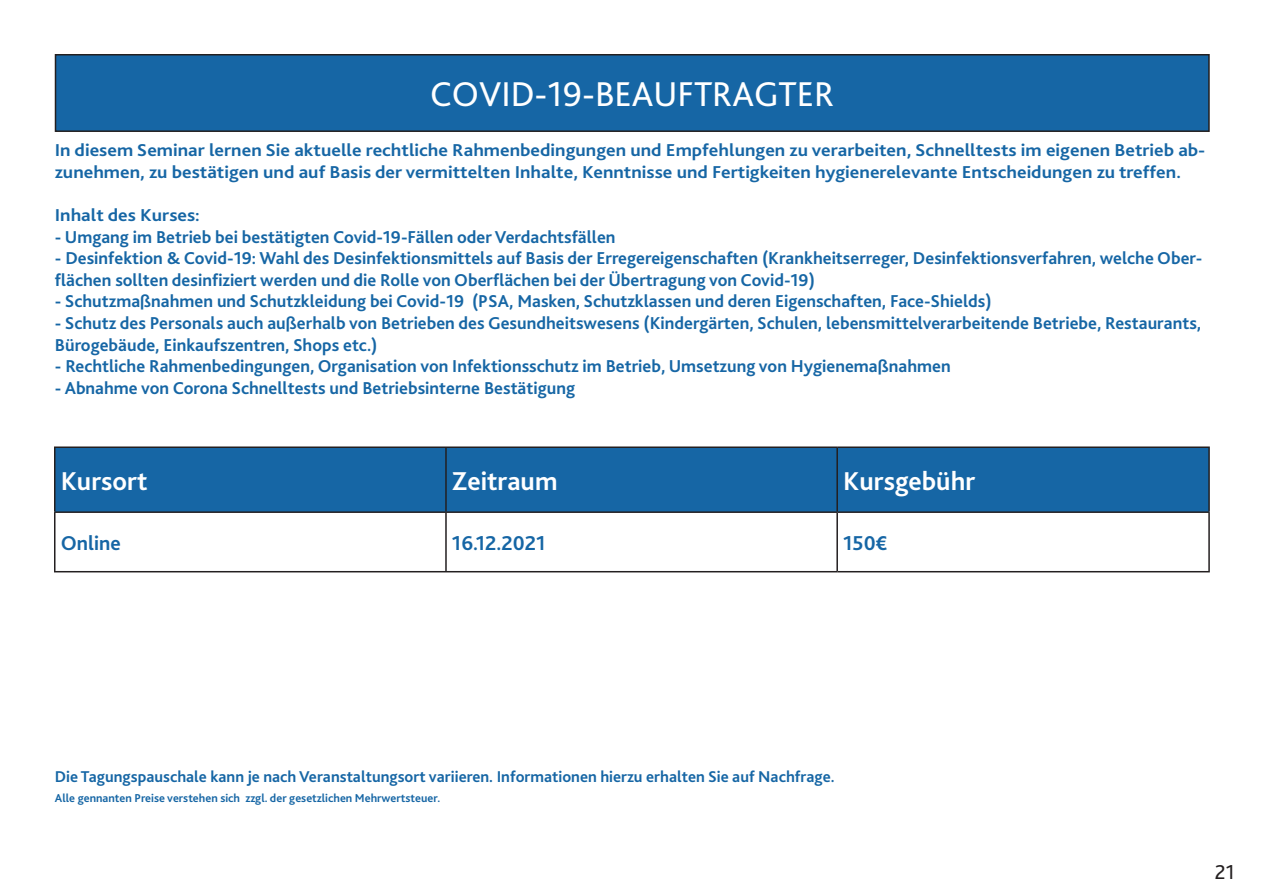
<style>
.page{position:relative;width:1263px;height:893px;background:#fff}
.page>*{position:absolute;margin:0;border:0;box-sizing:border-box;transform-origin:0 0}
.t1{font:36px "Bliss Pro";color:#fff}
.t2{font:700 27px "Bliss 2";color:#fff}
.t3{font:700 21px "Bliss 2";color:#1666a5}
.t4{font:21px "Bliss Pro";color:#231f20}
.t5{font:700 18px/21.6px "Bliss 2";color:#1666a5}
.t6{font:700 18px/21.6px "Bliss 2";color:#1666a5;scale:1.08 1}
.t7{font:700 16.35px "Bliss 2";color:#1666a5}
.t8{font:700 12px "Bliss 2";color:#1666a5}
</style>
<div class="page">
<div style="left:56px;top:55px;width:1153px;height:76px;background:#1666a5"></div>
<div style="left:55px;top:54px;width:1155px;height:78px;border:2px solid #231f20"></div>
<div style="left:56px;top:448px;width:1152px;height:63px;background:#1666a5"></div>
<hr style="left:54px;top:446px;width:392px;height:2px;background:#231f20">
<hr style="left:54px;top:448px;width:2px;height:63px;background:#231f20">
<hr style="left:446px;top:446px;width:391px;height:2px;background:#231f20">
<hr style="left:445px;top:448px;width:2px;height:63px;background:#231f20">
<hr style="left:837px;top:446px;width:373px;height:2px;background:#231f20">
<hr style="left:836px;top:448px;width:2px;height:63px;background:#231f20">
<hr style="left:1208px;top:448px;width:2px;height:63px;background:#231f20">
<hr style="left:54px;top:511px;width:392px;height:2px;background:#231f20">
<hr style="left:54px;top:513px;width:2px;height:58px;background:#231f20">
<hr style="left:446px;top:511px;width:391px;height:2px;background:#231f20">
<hr style="left:445px;top:513px;width:2px;height:58px;background:#231f20">
<hr style="left:837px;top:511px;width:373px;height:2px;background:#231f20">
<hr style="left:836px;top:513px;width:2px;height:58px;background:#231f20">
<hr style="left:1208px;top:513px;width:2px;height:58px;background:#231f20">
<hr style="left:54px;top:571px;width:392px;height:1px;background:#231f20">
<hr style="left:446px;top:571px;width:391px;height:1px;background:#231f20">
<hr style="left:837px;top:571px;width:373px;height:1px;background:#231f20">
<p class="t1" style="left:430px;top:71px;width:405px">COVID-19-BEAUFTRAGTER</p>
<p class="t6" style="left:55px;top:139px;width:1067px">In diesem Seminar lernen Sie aktuelle rechtliche Rahmenbedingungen und Empfehlungen zu verarbeiten, Schnelltests im eigenen Betrieb ab&shy;zunehmen, zu bestätigen und auf Basis der vermittelten Inhalte, Kenntnisse und Fertigkeiten hygienerelevante Entscheidungen zu treffen.</p>
<p class="t6" style="left:55px;top:204px;width:136px">Inhalt des Kurses:</p>
<p class="t5" style="left:55px;top:226px;width:562px">- Umgang im Betrieb bei bestätigten Covid-19-Fällen oder Verdachtsfällen</p>
<p class="t5" style="left:55px;top:247px;width:1149px">- Desinfektion &amp; Covid-19: Wahl des Desinfektionsmittels auf Basis der Erregereigenschaften (Krankheitserreger, Desinfektionsverfahren, welche Ober&shy;flächen sollten desinfiziert werden und die Rolle von Oberflächen bei der Übertragung von Covid-19)</p>
<p class="t5" style="left:55px;top:291px;width:938px">- Schutzmaßnahmen und Schutzkleidung bei Covid-19 (PSA, Masken, Schutzklassen und deren Eigenschaften, Face-Shields)</p>
<p class="t5" style="left:55px;top:312px;width:1148px">- Schutz des Personals auch außerhalb von Betrieben des Gesundheitswesens (Kindergärten, Schulen, lebensmittelverarbeitende Betriebe, Restaurants,<br>Bürogebäude, Einkaufszentren, Shops etc.)</p>
<p class="t5" style="left:55px;top:355px;width:897px">- Rechtliche Rahmenbedingungen, Organisation von Infektionsschutz im Betrieb, Umsetzung von Hygienemaßnahmen</p>
<p class="t5" style="left:55px;top:377px;width:522px">- Abnahme von Corona Schnelltests und Betriebsinterne Bestätigung</p>
<p class="t2" style="left:61px;top:464px;width:88px">Kursort</p>
<p class="t2" style="left:452px;top:464px;width:107px">Zeitraum</p>
<p class="t2" style="left:843px;top:464px;width:134px">Kursgebühr</p>
<p class="t3" style="left:61px;top:530px;width:62px">Online</p>
<p class="t3" style="left:452px;top:530px;width:95px">16.12.2021</p>
<p class="t3" style="left:843px;top:530px;width:45px">150€</p>
<p class="t7" style="left:55px;top:766px;width:781px">Die Tagungspauschale kann je nach Veranstaltungsort variieren. Informationen hierzu erhalten Sie auf Nachfrage.</p>
<p class="t8" style="left:55px;top:790px;width:387px">Alle gennanten Preise verstehen sich zzgl. der gesetzlichen Mehrwertsteuer.</p>
<p class="t4" style="left:1215px;top:859px;width:21px">21</p>
</div>
